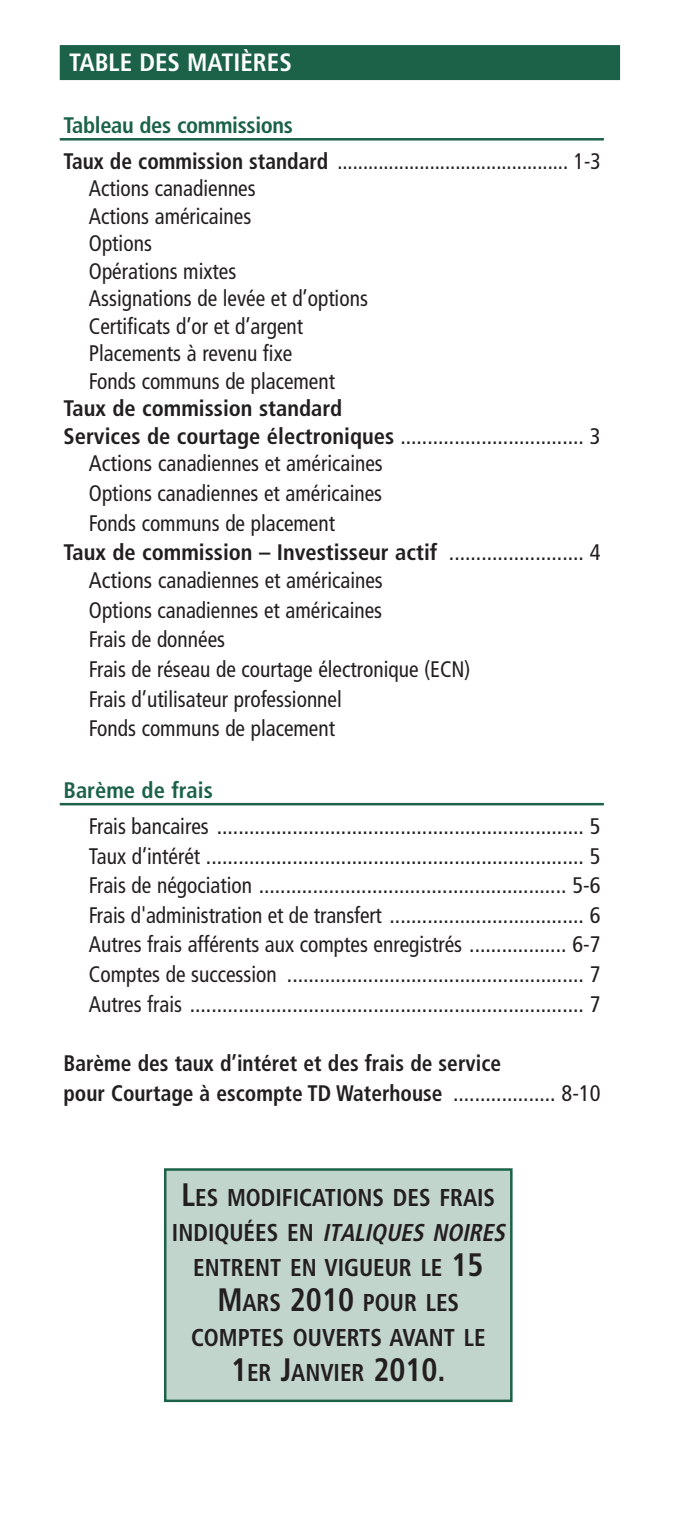
<style>
.page{position:relative;width:675px;height:1530px;background:#fff}
.page>*{position:absolute;margin:0;border:0;box-sizing:border-box;transform-origin:0 0}
.t1{font:700 condensed 25px "Frutiger";color:#fff}
.t2{font:700 condensed 24.5px/35px "Frutiger";color:#231f20;text-align:center;scale:.95 1}
.t3{font:condensed 22.5px/27.5px "Frutiger";color:#231f20;scale:.95 1}
.t4{font:condensed 22.5px/29.8px "Frutiger";color:#231f20}
.t5{font:700 condensed 22.5px/29.8px "Frutiger";color:#231f20;scale:.95 1}
.t6{font:700 condensed 22.5px "Frutiger";color:#231f20}
.t7{font:700 condensed 22.5px "Frutiger";color:#1b6249}
.s1{font-weight:700;color:#1b6249}
.s2{font-weight:700}
.s3{font-weight:400}
.s4{font-size:32.5px}
.s5{font-style:italic}
</style>
<div class="page">
<div style="left:60px;top:45px;width:560px;height:35px;background:#1b6249"></div>
<hr style="left:60px;top:138px;width:544px;height:3px;background:#1b6249">
<hr style="left:60px;top:803px;width:544px;height:2px;background:#1b6249">
<div style="left:165px;top:1170px;width:346px;height:231px;background:#c2d5cc"></div>
<div style="left:164px;top:1168px;width:349px;height:234px;border:2px solid #1b6249"></div>
<p class="t1" style="left:69px;top:52px;width:224px">TABLE DES MATIÈRES</p>
<p class="t3" style="left:64px;top:109px;width:567px;line-height:35.8px"><span class="s1">Tableau des commissions<br></span><span class="s2">Taux de commission standard</span> ............................................. 1-3</p>
<p class="t3" style="left:89px;top:177px;width:295px">Actions canadiennes<br>Actions américaines<br>Options<br>Opérations mixtes<br>Assignations de levée et d’options<br>Certificats d’or et d’argent<br>Placements à revenu fixe<br>Fonds communs de placement</p>
<p class="t6" style="left:64px;top:400px;width:280px">Taux de commission standard</p>
<p class="t4" style="left:64px;top:423px;width:539px"><span class="s2">Services de courtage électroniques</span> .................................. 3</p>
<p class="t4" style="left:89px;top:451px;width:295px">Actions canadiennes et américaines</p>
<p class="t3" style="left:89px;top:481px;width:310px">Options canadiennes et américaines</p>
<p class="t3" style="left:89px;top:511px;width:261px">Fonds communs de placement</p>
<p class="t6" style="left:64px;top:544px;width:539px">Taux de commission – Investisseur actif <span class="s3">......................... 4</span></p>
<p class="t4" style="left:89px;top:567px;width:383px">Actions canadiennes et américaines<br>Options canadiennes et américaines<br>Frais de données<br>Frais de réseau de courtage électronique (ECN)<br>Frais d’utilisateur professionnel<br>Fonds communs de placement</p>
<p class="t7" style="left:64px;top:781px;width:151px">Barème de frais</p>
<p class="t3" style="left:89px;top:813px;width:540px;line-height:29.8px;text-align:justify">Frais bancaires .................................................................... 5<br>Taux d’intérét ...................................................................... 5<br>Frais de négociation ......................................................... 5-6<br>Frais d'administration et de transfert .................................... 6<br>Autres frais afférents aux comptes enregistrés .................. 6-7<br>Comptes de succession ....................................................... 7<br>Autres frais ......................................................................... 7</p>
<p class="t5" style="left:64px;top:1050px;width:567px">Barème des taux d’intéret et des frais de service<br>pour Courtage à escompte TD Waterhouse <span class="s3">................... 8-10</span></p>
<p class="t2" style="left:172px;top:1182px;width:357px"><span class="s4">L</span>ES MODIFICATIONS DES FRAIS<br>I N D I Q U É E S E N <span class="s5">ITALIQUES NOIRES<br></span>ENTRENT EN VIGUEUR LE <span class="s4">15<br>M</span>ARS <span class="s4">2010</span> POUR LES<br>COMPTES OUVERTS AVANT LE<br><span class="s4">1</span>ER <span class="s4">J</span>ANVIER <span class="s4">2010.</span></p>
</div>
